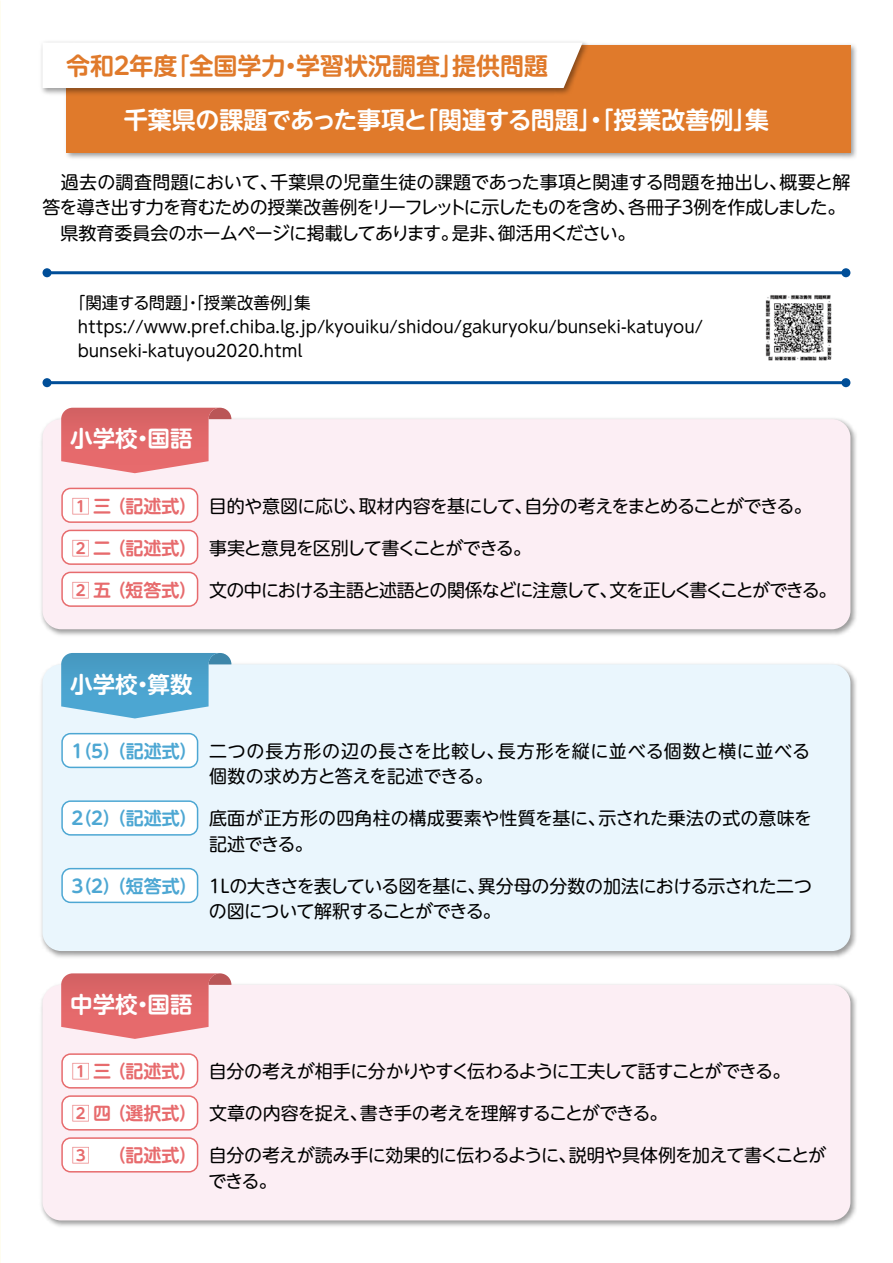
<style>
.page{position:relative;width:893px;height:1263px;background:#fff}
.page>*{position:absolute;margin:0;border:0;box-sizing:border-box;transform-origin:0 0}
.t1{font:700 24px "UD Shin M Go Pr 6 N De";letter-spacing:-.005em;color:#fff}
.t2{font:700 24px "UD Shin M Go Pr 6 N De";color:#e07a2b}
.t3{font:700 22.5px "UD Shin M Go Pr 6 N De";color:#fff}
.t4{font:18px/25.5px "UD Shin M Go Pr 6 N";letter-spacing:-.03em;color:#000}
.t5{font:18px/25.5px "UD Shin M Go Pr 6 N";letter-spacing:.015em;color:#000}
.t6{font:18px/25.5px "UD Shin M Go Pr 6 N";letter-spacing:.005em;color:#000}
.t7{font:18px "UD Shin M Go Pr 6 N";letter-spacing:-.075em;color:#000}
.t8{font:18px "UD Shin M Go Pr 6 N";letter-spacing:-.05em;color:#000}
.t9{font:18px "UD Shin M Go Pr 6 N";letter-spacing:-.065em;color:#000}
.t10{font:16.5px/24px "UD Shin M Go Pr 6 N";color:#000}
.s1{font-family:"UD Shin M Go Pr 6 N De";font-weight:700;color:#e76b6d}
.s2{font-family:"UD Shin M Go Pr 6 N De";font-weight:700;color:#4da7d3}
</style>
<div class="page">
<img style="left:41px;top:662px;width:815px;height:296px">
<div style="left:43px;top:664px;width:807px;height:287px;background:#eaf6fd;border-radius:19px"></div>
<img style="left:41px;top:982px;width:815px;height:245px">
<div style="left:43px;top:985px;width:807px;height:235px;background:#fceef4;border-radius:19px"></div>
<img style="left:41px;top:416px;width:815px;height:220px">
<div style="left:43px;top:419px;width:807px;height:210px;background:#fceef4;border-radius:19px"></div>
<hr style="left:47px;top:271px;width:799px;height:3px;background:#004e98">
<div style="left:43px;top:268px;width:9px;height:9px;background:#004e98;border-radius:50%"></div>
<div style="left:841px;top:268px;width:9px;height:9px;background:#004e98;border-radius:50%"></div>
<hr style="left:47px;top:381px;width:799px;height:3px;background:#004e98">
<div style="left:43px;top:378px;width:9px;height:9px;background:#004e98;border-radius:50%"></div>
<div style="left:841px;top:378px;width:9px;height:9px;background:#004e98;border-radius:50%"></div>
<svg style="left:61px;top:653px;width:170px;height:65px"></svg>
<div style="left:62px;top:734px;width:136px;height:33px;background:#fff;border-radius:9px"></div>
<div style="left:61px;top:733px;width:137px;height:35px;border:2px solid #4da7d3;border-radius:9px"></div>
<div style="left:62px;top:801px;width:136px;height:34px;background:#fff;border-radius:9px"></div>
<div style="left:61px;top:800px;width:137px;height:36px;border:2px solid #4da7d3;border-radius:9px"></div>
<div style="left:62px;top:869px;width:136px;height:33px;background:#fff;border-radius:9px"></div>
<div style="left:61px;top:868px;width:137px;height:35px;border:2px solid #4da7d3;border-radius:9px"></div>
<svg style="left:61px;top:973px;width:170px;height:66px"></svg>
<div style="left:62px;top:1054px;width:136px;height:34px;background:#fff;border-radius:9px"></div>
<div style="left:61px;top:1053px;width:137px;height:35px;border:2px solid #e76b6d;border-radius:9px"></div>
<div style="left:62px;top:1096px;width:136px;height:34px;background:#fff;border-radius:9px"></div>
<div style="left:61px;top:1095px;width:137px;height:35px;border:2px solid #e76b6d;border-radius:9px"></div>
<div style="left:62px;top:1138px;width:136px;height:34px;background:#fff;border-radius:9px"></div>
<div style="left:61px;top:1137px;width:137px;height:35px;border:2px solid #e76b6d;border-radius:9px"></div>
<svg style="left:61px;top:408px;width:170px;height:65px"></svg>
<div style="left:62px;top:488px;width:136px;height:34px;background:#fff;border-radius:9px"></div>
<div style="left:61px;top:488px;width:137px;height:35px;border:2px solid #e76b6d;border-radius:9px"></div>
<div style="left:62px;top:530px;width:136px;height:34px;background:#fff;border-radius:9px"></div>
<div style="left:61px;top:530px;width:137px;height:35px;border:2px solid #e76b6d;border-radius:9px"></div>
<div style="left:62px;top:572px;width:136px;height:34px;background:#fff;border-radius:9px"></div>
<div style="left:61px;top:572px;width:137px;height:35px;border:2px solid #e76b6d;border-radius:9px"></div>
<img style="left:66px;top:44px;width:791px;height:115px">
<div style="left:66px;top:46px;width:784px;height:107px;background:#e07a2b"></div>
<img style="left:41px;top:41px;width:551px;height:55px">
<div style="left:43px;top:43px;width:540px;height:45px;background:#fff"></div>
<img style="left:765px;top:295px;width:67px;height:66px">
<h1 class="t2" style="left:66px;top:45px;width:483px">令和２年度「全国学力・学習状況調査」提供問題</h1>
<h1 class="t1" style="left:124px;top:99px;width:647px">千葉県の課題であった事項と「関連する問題」・「授業改善例」集</h1>
<p class="t4" style="left:43px;top:168px;width:809px">　過去の調査問題において、千葉県の児童生徒の課題であった事項と関連する問題を抽出し、概要と解答を導き出す力を育むための授業改善例をリーフレットに示したものを含め、各冊子３例を作成しました。　県教育委員会のホームページに掲載してあります。是非、御活用ください。</p>
<p class="t10" style="left:78px;top:290px;width:627px;text-indent:-9px">「関連する問題」・「授業改善例」集https://www.pref.chiba.lg.jp/kyouiku/shidou/gakuryoku/bunseki-katuyou/ bunseki-katuyou2020.html</p>
<p class="t3" style="left:70px;top:420px;width:124px">小学校・国語</p>
<p class="t4" style="left:72px;top:492px;width:741px"><span class="s1">1 三（記述式）</span> 目的や意図に応じ、取材内容を基にして、自分の考えをまとめることができる。</p>
<p class="t9" style="left:72px;top:533px;width:461px"><span class="s1">2 二 （記述式）</span> 事実と意見を区別して書くことができる。</p>
<p class="t7" style="left:72px;top:575px;width:766px"><span class="s1">2 五 （短答式）</span> 文の中における主語と述語との関係などに注意して、文を正しく書くことができる。</p>
<p class="t3" style="left:70px;top:665px;width:124px">小学校・算数</p>
<p class="t5" style="left:209px;top:737px;width:603px;text-indent:-141px"><span class="s2">１（５）（記述式）</span> 二つの長方形の辺の長さを比較し、長方形を縦に並べる個数と横に並べる個数の求め方と答えを記述できる。</p>
<p class="t6" style="left:209px;top:805px;width:604px;text-indent:-141px"><span class="s2">２（２）（記述式）</span> 底面が正方形の四角柱の構成要素や性質を基に、示された乗法の式の意味を記述できる。</p>
<p class="t4" style="left:209px;top:872px;width:605px;text-indent:-140px"><span class="s2">３（２）（短答式）</span>１Lの大きさを表している図を基に、異分母の分数の加法における示された二つの図について解釈することができる。</p>
<p class="t3" style="left:70px;top:985px;width:124px">中学校・国語</p>
<p class="t4" style="left:72px;top:1058px;width:720px"><span class="s1">1 三（記述式）</span> 自分の考えが相手に分かりやすく伝わるように工夫して話すことができる。</p>
<p class="t8" style="left:72px;top:1098px;width:597px"><span class="s1">2 四（選択式）</span> 文章の内容を捉え、書き手の考えを理解することができる。</p>
<p class="t4" style="left:209px;top:1141px;width:619px;text-indent:-137px"><span class="s1">3 　（記述式）</span> 自分の考えが読み手に効果的に伝わるように、説明や具体例を加えて書くことができる。</p>
</div>
